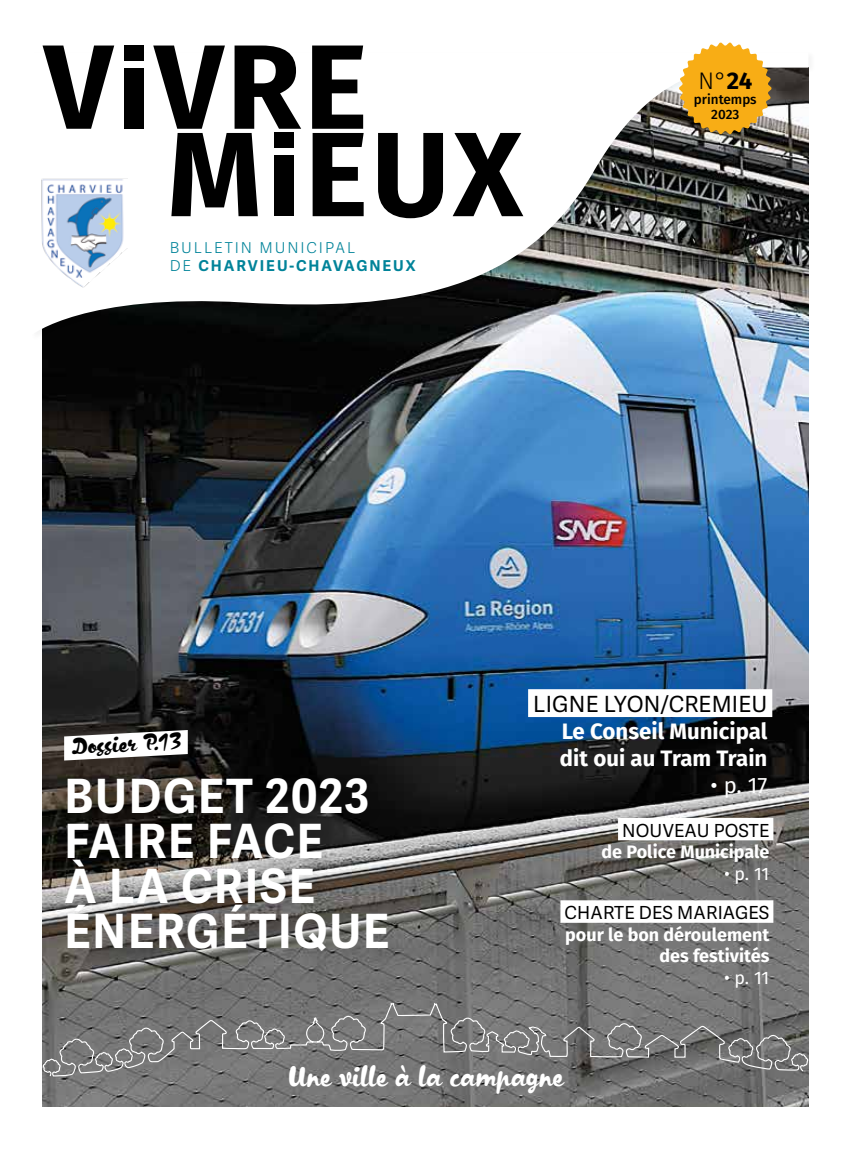
<style>
.page{position:relative;width:851px;height:1149px;background:#fff}
.page>*{position:absolute;margin:0;border:0;box-sizing:border-box;transform-origin:0 0}
.t1{font:700 47.25px/45px "Adelle Sans";letter-spacing:.04em;color:#fff;scale:.95 1}
.t2{font:28.35px "Kapelka New";color:#fff;scale:.95 1}
.t3{font:300 24px "Fira Sans";color:#000}
.t4{font:22.5px "Kapelka New";color:#000}
.t5{font:700 22.2px/26.7px "Fira Sans";color:#fff}
.t6{font:22.2px "Adelle Sans";letter-spacing:.01em;color:#000}
.t7{font:22.2px "Fira Sans";color:#fff}
.t8{font:700 18px/21.6px "Fira Sans";color:#fff;text-align:right}
.t9{font:18px "Adelle Sans";letter-spacing:.01em;color:#000}
.t10{font:18px "Fira Sans";color:#fff}
.t11{font:300 15px/18px "Adelle Sans";letter-spacing:.13em;color:#008399}
.t12{font:500 13.5px/15px "Fira Sans";color:#000;text-align:center}
.s1{font-weight:700}
</style>
<div class="page">
<img style="left:43px;top:342px;width:765px;height:659px">
<div style="left:30px;top:51px;width:785px;height:291px;background:#000;opacity:.05"></div>
<svg style="left:31px;top:52px;width:777px;height:283px"></svg>
<div style="left:560px;top:900px;width:213px;height:22px;background:#fff"></div>
<div style="left:618px;top:817px;width:155px;height:23px;background:#fff"></div>
<div style="left:528px;top:689px;width:244px;height:27px;background:#fff"></div>
<svg style="left:42px;top:1001px;width:766px;height:106px;background:#777"></svg>
<svg style="left:678px;top:42px;width:93px;height:92px;background:#e6af40"></svg>
<svg style="left:127px;top:180px;width:9px;height:111px"></svg>
<img style="left:37px;top:171px;width:90px;height:120px">
<svg style="left:378px;top:133px;width:65px;height:85px"></svg>
<svg style="left:452px;top:133px;width:71px;height:83px"></svg>
<svg style="left:43px;top:45px;width:71px;height:84px"></svg>
<div style="left:124px;top:68px;width:19px;height:61px;background:#000"></div>
<div style="left:124px;top:45px;width:19px;height:15px;background:#000"></div>
<svg style="left:153px;top:45px;width:148px;height:171px"></svg>
<svg style="left:312px;top:45px;width:51px;height:171px"></svg>
<div style="left:63px;top:775px;width:339px;height:190px;background:#000;opacity:.14"></div>
<svg style="left:42px;top:716px;width:170px;height:57px"></svg>
<p class="t11" style="left:170px;top:239px;width:247px">BULLETIN MUNICIPAL<br>DE <span class="s1">CHARVIEU-CHAVAGNEUX</span></p>
<h3 class="t3" style="left:698px;top:63px;width:55px">N°<span class="s1">24</span></h3>
<p class="t12" style="left:693px;top:91px;width:64px">printemps<br>2023</p>
<p class="t4" style="left:70px;top:731px;width:112px;rotate:-3deg">Dossier P.13</p>
<h1 class="t1" style="left:65px;top:774px;width:343px">BUDGET 2023<br>FAIRE FACE<br>À LA CRISE<br>ÉNERGÉTIQUE</h1>
<p class="t6" style="left:533px;top:691px;width:235px">LIGNE LYON/CREMIEU</p>
<p class="t5" style="left:560px;top:716px;width:209px">Le Conseil Municipal dit oui au Tram Train</p>
<p class="t7" style="left:710px;top:767px;width:58px">• p. 17</p>
<p class="t9" style="left:622px;top:819px;width:149px">NOUVEAU POSTE</p>
<p class="t8" style="left:601px;top:839px;width:169px">de Police Municipale</p>
<p class="t10" style="left:723px;top:859px;width:47px">• p. 11</p>
<p class="t9" style="left:564px;top:901px;width:206px">CHARTE DES MARIAGES</p>
<p class="t8" style="left:565px;top:922px;width:206px">pour le bon déroulement des festivités</p>
<p class="t10" style="left:723px;top:963px;width:47px">• p. 11</p>
<h2 class="t2" style="left:288px;top:1057px;width:290px">Une ville à la campagne</h2>
</div>
